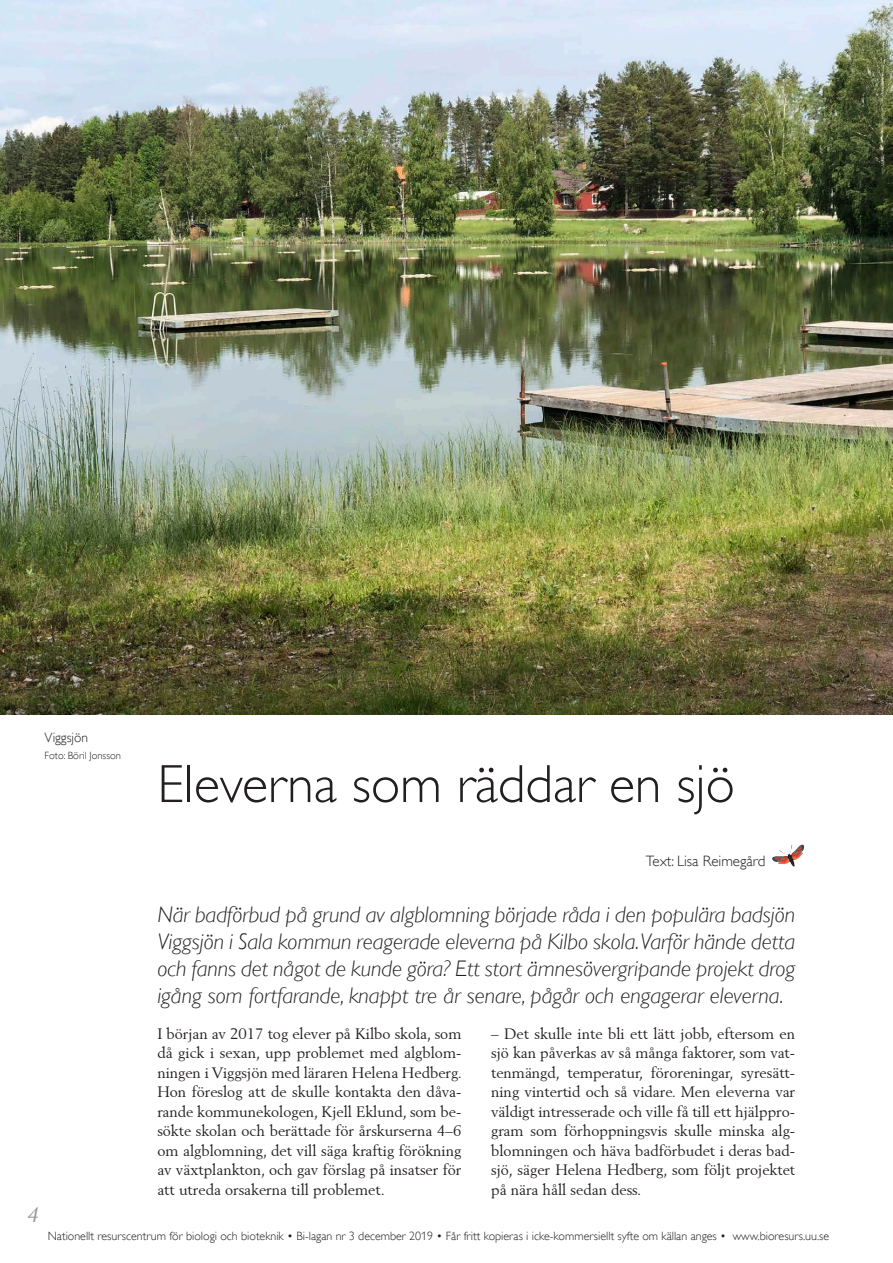
<style>
.page{position:relative;width:893px;height:1263px;background:#fff}
.page>*{position:absolute;margin:0;border:0;box-sizing:border-box;transform-origin:0 0}
.Rubrik_1{font:300 54px "Gill Alt One";color:#231f20}
.Ingress{font:italic 300 22.5px/27px "Gill Alt One";color:#231f20;text-align:justify}
.t1{font:italic 21px "Berling";color:#939598}
.Bröd_u_indrag{font:15px/19.5px "Berling";color:#231f20;text-align:justify}
.Faktatext{font:300 15px "Gill Alt One";color:#231f20}
.Bildtext{font:300 13.5px "Gill Alt One";color:#231f20}
.t2{font:300 12px "Gill Alt One";color:#231f20}
.Foto{font:300 10.5px "Gill Alt One";color:#231f20}
</style>
<div class="page">
<img style="left:772px;top:845px;width:20px;height:19px">
<img style="left:0;top:0;width:893px;height:715px">
<p class="Bildtext" style="left:45px;top:730px;width:45px">Viggsjön</p>
<p class="Foto" style="left:45px;top:749px;width:78px">Foto: Böril Jonsson</p>
<h3 class="t1" style="left:27px;top:1202px;width:13px">4</h3>
<p class="Rubrik_1" style="left:157px;top:752px;width:579px">Eleverna som räddar en sjö</p>
<p class="Faktatext" style="left:646px;top:853px;width:121px">Text: Lisa Reimegård</p>
<p class="Ingress" style="left:157px;top:901px;width:639px">När badförbud på grund av algblomning började råda i den populära badsjön Viggsjön i Sala kommun reagerade eleverna på Kilbo skola.Varför hände detta och fanns det något de kunde göra? Ett stort ämnesövergripande projekt drog igång som fortfarande, knappt tre år senare, pågår och engagerar eleverna.</p>
<p class="Bröd_u_indrag" style="left:157px;top:1023px;width:306px">I början av 2017 tog elever på Kilbo skola, som då gick i sexan, upp problemet med algblom&shy;ningen i Viggsjön med läraren Helena Hedberg.<br>Hon föreslog att de skulle kontakta den dåva&shy;rande kommunekologen, Kjell Eklund, som be&shy;sökte skolan och berättade för årskurserna 4–6 om algblomning, det vill säga kraftig förökning av växtplankton, och gav förslag på insatser för att utreda orsakerna till problemet.</p>
<p class="Bröd_u_indrag" style="left:491px;top:1023px;width:306px">– Det skulle inte bli ett lätt jobb, eftersom en sjö kan påverkas av så många faktorer, som vat&shy;tenmängd, temperatur, föroreningar, syresätt&shy;ning vintertid och så vidare. Men eleverna var väldigt intresserade och ville få till ett hjälppro&shy;gram som förhoppningsvis skulle minska alg&shy;blomningen och häva badförbudet i deras bad&shy;sjö, säger Helena Hedberg, som följt projektet på nära håll sedan dess.</p>
<p class="t2" style="left:48px;top:1229px;width:783px">Nationellt resurscentrum för biologi och bioteknik • Bi-lagan nr 3 december 2019 • Får fritt kopieras i icke-kommersiellt syfte om källan anges • www.bioresurs.uu.se</p>
</div>
